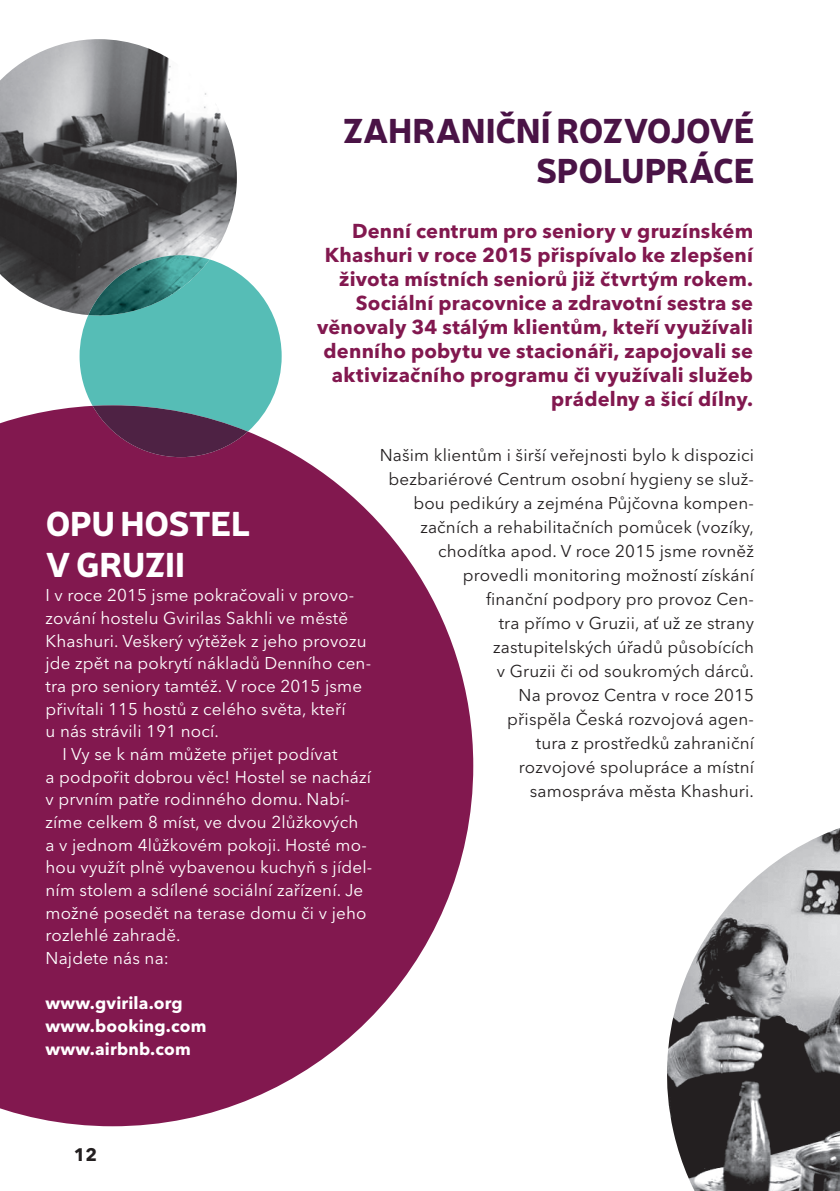
<style>
.page{position:relative;width:840px;height:1191px;background:#fff}
.page>*{position:absolute;margin:0;border:0;box-sizing:border-box;transform-origin:0 0}
.t1{font:900 34px/40.8px "Neris";letter-spacing:-.015em;color:#4a1346;text-align:right}
.t2{font:900 34px/40.8px "Neris";letter-spacing:-.02em;color:#fff}
.t3{font:700 20px/24px "Avenir Next LT Pro";letter-spacing:.01em;color:#82184f;text-align:right}
.t4{font:700 18px "Avenir Next LT Pro";color:#231f20}
.t5{font:17px "Avenir Next LT Pro";letter-spacing:.01em;color:#fff}
.t6{font:17px/24px "Avenir Next LT Pro";letter-spacing:.01em;color:#231f20;text-align:right}
.t7{font:700 17px/22.6px "Avenir Next LT Pro";letter-spacing:.01em;color:#fff}
</style>
<div class="page">
<svg style="left:0;top:406px;width:473px;height:720px;fill:#82184f"></svg>
<svg style="left:80px;top:272px;width:201px;height:185px"></svg>
<img style="left:0;top:39px;width:237px;height:276px">
<img style="left:88px;top:255px;width:122px;height:60px">
<img style="left:667px;top:828px;width:172px;height:363px">
<h1 class="t1" style="left:342px;top:108px;width:413px">ZAHRANIČNÍ ROZVOJOVÉ<br>SPOLUPRÁCE</h1>
<p class="t3" style="left:317px;top:218px;width:437px">Denní centrum pro seniory v gruzínském Khashuri v roce 2015 přispívalo ke zlepšení života místních seniorů již čtvrtým rokem.<br>Sociální pracovnice a zdravotní sestra se věnovaly 34 stálým klientům, kteří využívali denního pobytu ve stacionáři, zapojovali se aktivizačního programu či využívali služeb prádelny a šicí dílny.</p>
<h1 class="t2" style="left:46px;top:501px;width:206px">OPU HOSTEL<br>V GRUZII</h1>
<p class="t5" style="left:45px;top:585px;width:310px">I v roce 2015 jsme pokračovali v provo-</p>
<p class="t5" style="left:45px;top:608px;width:304px">zování hostelu Gvirilas Sakhli ve městě</p>
<p class="t5" style="left:45px;top:630px;width:322px">Khashuri. Veškerý výtěžek z jeho provozu</p>
<p class="t5" style="left:45px;top:653px;width:327px">jde zpět na pokrytí nákladů Denního cen-</p>
<p class="t5" style="left:45px;top:676px;width:318px">tra pro seniory tamtéž. V roce 2015 jsme</p>
<p class="t5" style="left:45px;top:698px;width:301px">přivítali 115 hostů z celého světa, kteří</p>
<p class="t5" style="left:45px;top:721px;width:175px">u nás strávili 191 nocí.</p>
<p class="t5" style="left:62px;top:744px;width:276px">I Vy se k nám můžete přijet podívat</p>
<p class="t5" style="left:45px;top:766px;width:327px">a podpořit dobrou věc! Hostel se nachází</p>
<p class="t5" style="left:45px;top:789px;width:306px">v prvním patře rodinného domu. Nabí-</p>
<p class="t5" style="left:45px;top:812px;width:314px">zíme celkem 8 míst, ve dvou 2lůžkových</p>
<p class="t5" style="left:45px;top:834px;width:323px">a v jednom 4lůžkovém pokoji. Hosté mo-</p>
<p class="t5" style="left:45px;top:857px;width:328px">hou využít plně vybavenou kuchyň s jídel-</p>
<p class="t5" style="left:45px;top:880px;width:319px">ním stolem a sdílené sociální zařízení. Je</p>
<p class="t5" style="left:45px;top:903px;width:322px">možné posedět na terase domu či v jeho</p>
<p class="t5" style="left:45px;top:925px;width:137px">rozlehlé zahradě.</p>
<p class="t5" style="left:45px;top:948px;width:125px">Najdete nás na:</p>
<p class="t7" style="left:45px;top:992px;width:162px">www.gvirila.org www.booking.com www.airbnb.com</p>
<p class="t6" style="left:379px;top:443px;width:376px">Našim klientům i širší veřejnosti bylo k dispozici bezbariérové Centrum osobní hygieny se služ&shy;bou pedikúry a zejména Půjčovna kompen&shy;začních a rehabilitačních pomůcek (vozíky, chodítka apod. V roce 2015 jsme rovněž provedli monitoring možností získání<br>finanční podpory pro provoz Cen-<br>tra přímo v Gruzii, ať už ze strany zastupitelských úřadů působících<br>v Gruzii či od soukromých dárců.<br>Na provoz Centra v roce 2015<br>přispěla Česká rozvojová agen-<br>tura z prostředků zahraniční<br>rozvojové spolupráce a místní<br>samospráva města Khashuri.</p>
<p class="t4" style="left:74px;top:1143px;width:25px">12</p>
</div>
